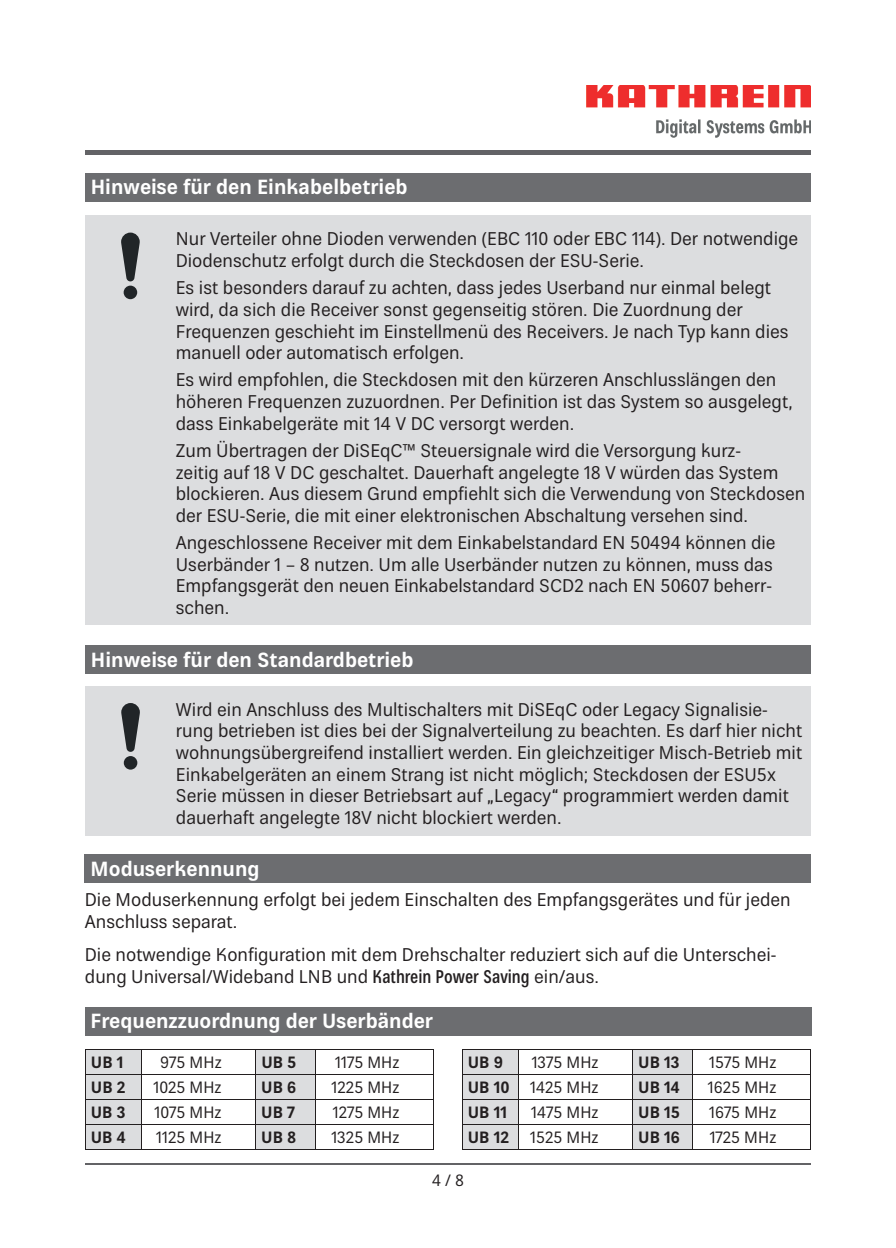
<style>
.page{position:relative;width:896px;height:1248px;background:#fff}
.page>*{position:absolute;margin:0;border:0;box-sizing:border-box;transform-origin:0 0}
.t1{font:700 20px "Kathrein 75";color:#fff}
.t2{font:18px/21.6px "Kathrein 55";color:#231f20}
.t3{font:16px "Kathrein 55";color:#231f20}
.t4{font:700 16px "Kathrein 75";color:#231f20}
.s1{font-family:"Kathrein 67";font-weight:500;font-stretch:condensed}
</style>
<div class="page">
<hr style="left:85px;top:1162px;width:726px;height:2px;background:#636366">
<hr style="left:85px;top:151px;width:725px;height:4px;background:#636366">
<img style="left:587px;top:85px;width:224px;height:52px">
<div style="left:85px;top:173px;width:726px;height:28px;background:#6c6d70"></div>
<div style="left:85px;top:215px;width:726px;height:410px;background:#dcdddf"></div>
<svg style="left:121px;top:232px;width:19px;height:67px"></svg>
<div style="left:85px;top:854px;width:726px;height:28px;background:#6c6d70"></div>
<div style="left:85px;top:645px;width:726px;height:28px;background:#6c6d70"></div>
<div style="left:85px;top:686px;width:726px;height:149px;background:#dcdddf"></div>
<svg style="left:121px;top:703px;width:19px;height:66px"></svg>
<div style="left:85px;top:1006px;width:726px;height:29px;background:#6c6d70"></div>
<hr style="left:85px;top:1149px;width:57px;height:1px;background:#231f20">
<hr style="left:315px;top:1049px;width:119px;height:1px;background:#231f20">
<hr style="left:315px;top:1074px;width:119px;height:1px;background:#231f20">
<hr style="left:315px;top:1099px;width:119px;height:1px;background:#231f20">
<hr style="left:315px;top:1124px;width:119px;height:1px;background:#231f20">
<svg style="left:85px;top:1049px;width:231px;height:100px"></svg>
<svg style="left:433px;top:1050px;width:1px;height:99px"></svg>
<hr style="left:142px;top:1149px;width:114px;height:1px;background:#231f20">
<hr style="left:256px;top:1149px;width:59px;height:1px;background:#231f20">
<hr style="left:315px;top:1149px;width:119px;height:1px;background:#231f20">
<hr style="left:462px;top:1149px;width:57px;height:1px;background:#231f20">
<hr style="left:692px;top:1049px;width:118px;height:1px;background:#231f20">
<hr style="left:692px;top:1074px;width:118px;height:1px;background:#231f20">
<hr style="left:692px;top:1099px;width:118px;height:1px;background:#231f20">
<hr style="left:692px;top:1124px;width:118px;height:1px;background:#231f20">
<svg style="left:462px;top:1049px;width:231px;height:100px"></svg>
<svg style="left:810px;top:1049px;width:1px;height:100px"></svg>
<hr style="left:519px;top:1149px;width:113px;height:1px;background:#231f20">
<hr style="left:632px;top:1149px;width:60px;height:1px;background:#231f20">
<hr style="left:692px;top:1149px;width:118px;height:1px;background:#231f20">
<p class="t1" style="left:91px;top:173px;width:318px">Hinweise für den Einkabelbetrieb</p>
<p class="t2" style="left:176px;top:228px;width:624px">Nur Verteiler ohne Dioden verwenden (EBC 110 oder EBC 114). Der notwendige<br>Diodenschutz erfolgt durch die Steckdosen der ESU-Serie.</p>
<p class="t2" style="left:176px;top:277px;width:614px">Es ist besonders darauf zu achten, dass jedes Userband nur einmal belegt wird, da sich die Receiver sonst gegenseitig stören. Die Zuordnung der Frequenzen geschieht im Einstellmenü des Receivers. Je nach Typ kann dies manuell oder automatisch erfolgen.</p>
<p class="t2" style="left:176px;top:369px;width:618px">Es wird empfohlen, die Steckdosen mit den kürzeren Anschlusslängen den höheren Frequenzen zuzuordnen. Per Definition ist das System so ausgelegt, dass Einkabelgeräte mit 14 V DC versorgt werden.</p>
<p class="t2" style="left:176px;top:440px;width:631px">Zum Übertragen der DiSEqC™ Steuersignale wird die Versorgung kurz-<br>zeitig auf 18 V DC geschaltet. Dauerhaft angelegte 18 V würden das System blockieren. Aus diesem Grund empfiehlt sich die Verwendung von Steckdosen der ESU-Serie, die mit einer elektronischen Abschaltung versehen sind.</p>
<p class="t2" style="left:176px;top:532px;width:601px">Angeschlossene Receiver mit dem Einkabelstandard EN 50494 können die Userbänder 1 – 8 nutzen. Um alle Userbänder nutzen zu können, muss das Empfangsgerät den neuen Einkabelstandard SCD2 nach EN 50607 beherr&shy;schen.</p>
<p class="t1" style="left:91px;top:645px;width:324px">Hinweise für den Standardbetrieb</p>
<p class="t2" style="left:176px;top:698px;width:628px">Wird ein Anschluss des Multischalters mit DiSEqC oder Legacy Signalisie&shy;rung betrieben ist dies bei der Signalverteilung zu beachten. Es darf hier nicht wohnungsübergreifend installiert werden. Ein gleichzeitiger Misch-Betrieb mit Einkabelgeräten an einem Strang ist nicht möglich; Steckdosen der ESU5x Serie müssen in dieser Betriebsart auf „Legacy“ programmiert werden damit dauerhaft angelegte 18V nicht blockiert werden.</p>
<p class="t1" style="left:91px;top:854px;width:171px">Moduserkennung</p>
<p class="t2" style="left:85px;top:889px;width:707px">Die Moduserkennung erfolgt bei jedem Einschalten des Empfangsgerätes und für jeden<br>Anschluss separat.</p>
<p class="t2" style="left:85px;top:943px;width:693px">Die notwendige Konfiguration mit dem Drehschalter reduziert sich auf die Unterschei&shy;dung Universal/Wideband LNB und <span class="s1">Kathrein Power Saving</span> ein/aus.</p>
<p class="t1" style="left:91px;top:1007px;width:344px">Frequenzzuordnung der Userbänder</p>
<p class="t4" style="left:91px;top:1050px;width:34px">UB 1</p>
<p class="t3" style="left:160px;top:1051px;width:63px">975 MHz</p>
<p class="t4" style="left:261px;top:1050px;width:36px">UB 5</p>
<p class="t3" style="left:335px;top:1051px;width:66px">1175 MHz</p>
<p class="t4" style="left:91px;top:1076px;width:36px">UB 2</p>
<p class="t3" style="left:153px;top:1076px;width:70px">1025 MHz</p>
<p class="t4" style="left:261px;top:1076px;width:37px">UB 6</p>
<p class="t3" style="left:332px;top:1076px;width:69px">1225 MHz</p>
<p class="t4" style="left:91px;top:1101px;width:36px">UB 3</p>
<p class="t3" style="left:154px;top:1101px;width:69px">1075 MHz</p>
<p class="t4" style="left:261px;top:1101px;width:35px">UB 7</p>
<p class="t3" style="left:333px;top:1101px;width:68px">1275 MHz</p>
<p class="t4" style="left:91px;top:1126px;width:36px">UB 4</p>
<p class="t3" style="left:156px;top:1126px;width:67px">1125 MHz</p>
<p class="t4" style="left:261px;top:1126px;width:37px">UB 8</p>
<p class="t3" style="left:331px;top:1126px;width:70px">1325 MHz</p>
<p class="t4" style="left:468px;top:1050px;width:37px">UB 9</p>
<p class="t3" style="left:532px;top:1051px;width:68px">1375 MHz</p>
<p class="t4" style="left:638px;top:1050px;width:43px">UB 13</p>
<p class="t3" style="left:709px;top:1051px;width:69px">1575 MHz</p>
<p class="t4" style="left:468px;top:1076px;width:43px">UB 10</p>
<p class="t3" style="left:530px;top:1076px;width:70px">1425 MHz</p>
<p class="t4" style="left:638px;top:1076px;width:43px">UB 14</p>
<p class="t3" style="left:708px;top:1076px;width:70px">1625 MHz</p>
<p class="t4" style="left:468px;top:1101px;width:41px">UB 11</p>
<p class="t3" style="left:531px;top:1101px;width:69px">1475 MHz</p>
<p class="t4" style="left:638px;top:1101px;width:43px">UB 15</p>
<p class="t3" style="left:709px;top:1101px;width:69px">1675 MHz</p>
<p class="t4" style="left:468px;top:1126px;width:43px">UB 12</p>
<p class="t3" style="left:530px;top:1126px;width:70px">1525 MHz</p>
<p class="t4" style="left:638px;top:1126px;width:43px">UB 16</p>
<p class="t3" style="left:709px;top:1126px;width:68px">1725 MHz</p>
<p class="t3" style="left:432px;top:1168px;width:33px">4 / 8</p>
</div>
